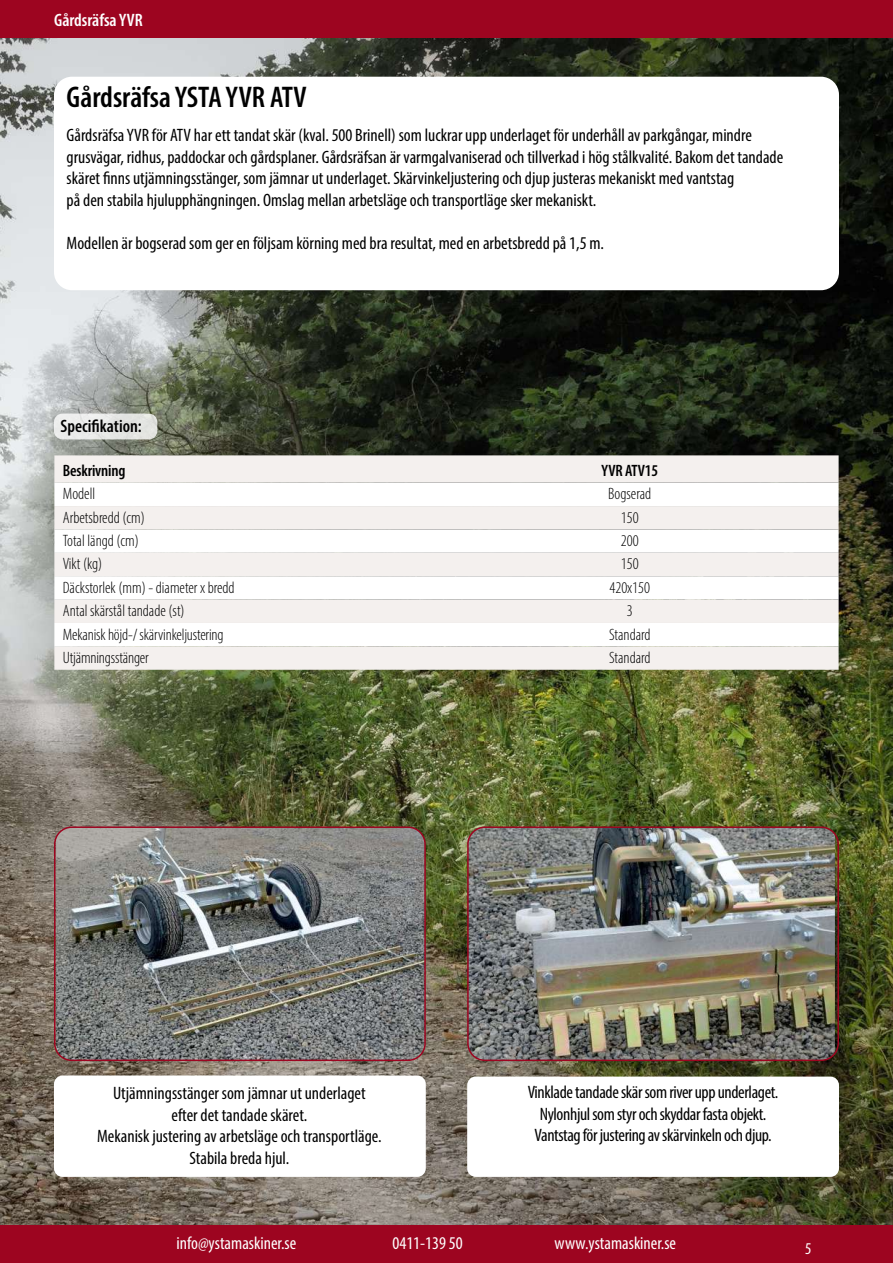
<style>
.page{position:relative;width:893px;height:1263px;background:#fff}
.page>*{position:absolute;margin:0;border:0;box-sizing:border-box;transform-origin:0 0}
.t1{font:600 condensed 30px "Myriad Pro";color:#000}
.t2{font:condensed 18px/21.6px "Myriad Pro";color:#000}
.t3{font:condensed 18px/21.6px "Myriad Pro";letter-spacing:-.02em;color:#000;text-align:center}
.t4{font:condensed 18px "Myriad Pro";color:#fff}
.t5{font:600 condensed 18px "Myriad Pro";color:#000}
.t6{font:600 condensed 18px "Myriad Pro";color:#fff}
.t7{font:300 condensed 16.5px "Myriad Pro";color:#000}
.t8{font:600 condensed 16.5px "Myriad Pro";letter-spacing:-.01em;color:#000}
.t9{font:condensed 16.5px "Myriad Pro";color:#fff}
</style>
<div class="page">
<div style="left:0;top:1224px;width:893px;height:39px;background:#9d0520"></div>
<div style="left:0;top:0;width:893px;height:39px;background:#9d0520"></div>
<img style="left:0;top:39px;width:893px;height:1185px">
<div style="left:54px;top:77px;width:785px;height:213px;background:#fff;border-radius:18px"></div>
<div style="left:54px;top:414px;width:103px;height:25px;background:#e8e9e7;border-radius:9px"></div>
<img style="left:56px;top:827px;width:369px;height:233px">
<div style="left:54px;top:826px;width:372px;height:235px;border:2px solid #9d0520;border-radius:17px"></div>
<img style="left:468px;top:827px;width:367px;height:233px">
<div style="left:467px;top:826px;width:372px;height:235px;border:2px solid #9d0520;border-radius:17px"></div>
<div style="left:54px;top:1075px;width:372px;height:102px;background:#fff;border-radius:9px"></div>
<div style="left:467px;top:1076px;width:372px;height:101px;background:#fff;border-radius:9px"></div>
<svg style="left:54px;top:455px;width:785px;height:215px;fill:#f4f0ee"></svg>
<svg style="left:54px;top:483px;width:785px;height:163px"></svg>
<p class="t6" style="left:54px;top:9px;width:90px">Gårdsräfsa YVR</p>
<h1 class="t1" style="left:67px;top:78px;width:242px">Gårdsräfsa YSTA YVR ATV</h1>
<p class="t2" style="left:67px;top:124px;width:718px">Gårdsräfsa YVR för ATV har ett tandat skär (kval. 500 Brinell) som luckrar upp underlaget för underhåll av parkgångar, mindre grusvägar, ridhus, paddockar och gårdsplaner. Gårdsräfsan är varmgalvaniserad och tillverkad i hög stålkvalité. Bakom det tandade skäret finns utjämningsstänger, som jämnar ut underlaget. Skärvinkeljustering och djup justeras mekaniskt med vantstag<br>på den stabila hjulupphängningen. Omslag mellan arbetsläge och transportläge sker mekaniskt.</p>
<p class="t2" style="left:67px;top:232px;width:539px">Modellen är bogserad som ger en följsam körning med bra resultat, med en arbetsbredd på 1,5 m.</p>
<p class="t5" style="left:61px;top:415px;width:83px">Specifikation:</p>
<p class="t8" style="left:63px;top:461px;width:64px">Beskrivning</p>
<p class="t8" style="left:601px;top:461px;width:58px">YVR ATV15</p>
<p class="t7" style="left:63px;top:484px;width:34px">Modell</p>
<p class="t7" style="left:608px;top:484px;width:45px">Bogserad</p>
<p class="t7" style="left:63px;top:507px;width:83px">Arbetsbredd (cm)</p>
<p class="t7" style="left:621px;top:507px;width:19px">150</p>
<p class="t7" style="left:63px;top:531px;width:78px">Total längd (cm)</p>
<p class="t7" style="left:621px;top:531px;width:19px">200</p>
<p class="t7" style="left:63px;top:554px;width:41px">Vikt (kg)</p>
<p class="t7" style="left:621px;top:554px;width:19px">150</p>
<p class="t7" style="left:63px;top:578px;width:173px">Däckstorlek (mm) - diameter x bredd</p>
<p class="t7" style="left:609px;top:578px;width:42px">420x150</p>
<p class="t7" style="left:63px;top:601px;width:123px">Antal skärstål tandade (st)</p>
<p class="t7" style="left:627px;top:601px;width:7px">3</p>
<p class="t7" style="left:63px;top:624px;width:162px">Mekanisk höjd-/ skärvinkeljustering</p>
<p class="t7" style="left:609px;top:624px;width:43px">Standard</p>
<p class="t7" style="left:63px;top:648px;width:87px">Utjämningsstänger</p>
<p class="t7" style="left:609px;top:648px;width:43px">Standard</p>
<p class="t2" style="left:97px;top:1082px;width:286px;text-align:center">Utjämningsstänger som jämnar ut underlaget<br>efter det tandade skäret.<br>Mekanisk justering av arbetsläge och transportläge.<br>Stabila breda hjul.</p>
<p class="t3" style="left:528px;top:1081px;width:252px">Vinklade tandade skär som river upp underlaget.<br>Nylonhjul som styr och skyddar fasta objekt.<br>Vantstag för justering av skärvinkeln och djup.</p>
<p class="t4" style="left:176px;top:1232px;width:121px">info@ystamaskiner.se</p>
<p class="t4" style="left:392px;top:1232px;width:72px">0411-139 50</p>
<p class="t4" style="left:554px;top:1232px;width:123px">www.ystamaskiner.se</p>
<p class="t9" style="left:805px;top:1238px;width:8px">5</p>
</div>
